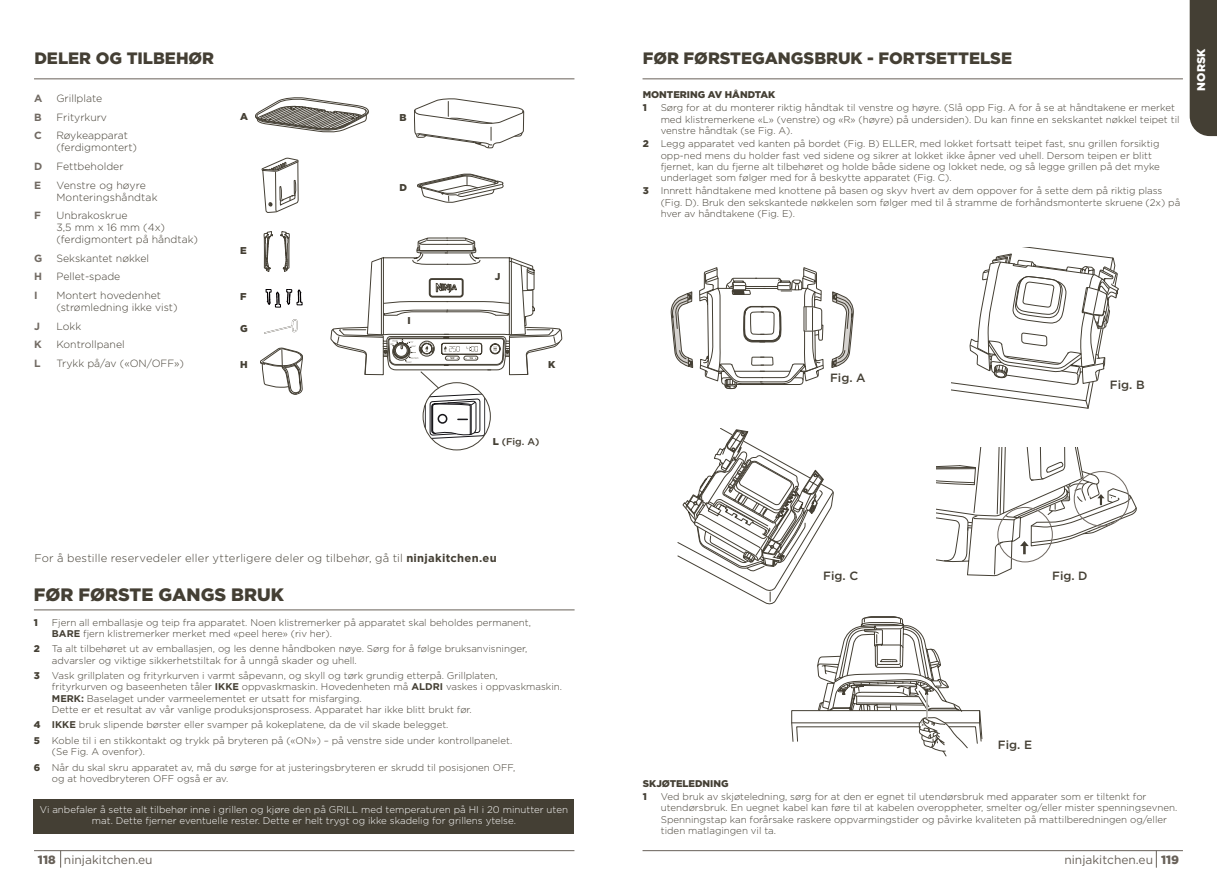
<style>
.page{position:relative;width:1217px;height:893px;background:#fff}
.page>*{position:absolute;margin:0;border:0;box-sizing:border-box;transform-origin:0 0}
.t1{font:900 18px "Gotham";color:#443f34}
.t2{font:900 16.5px "Gotham";color:#443f34}
.t3{font:12px "Gotham";color:#686159}
.t4{font:500 12px "Gotham";color:#443f34}
.t5{font:300 11.25px "Gotham";letter-spacing:.02em;color:#443f34}
.t6{font:900 11.25px "Gotham";color:#fff}
.t7{font:300 10.5px/12px "Gotham";color:#443f34}
.t8{font:700 10.5px "Gotham";color:#716a63}
.t9{font:900 9.9px "Gotham";color:#443f34}
.t10{font:300 9.75px/11.2px "Gotham";color:#443f34}
.t11{font:300 9.75px/11.2px "Gotham";color:#fff;text-align:center}
.t12{font:900 9.75px/13.4px "Gotham";color:#443f34}
.t13{font:500 9.75px "Gotham";color:#443f34}
.s1{font-weight:900;font-size:9.9px}
.s2{font-weight:900}
.s3{font-weight:700}
</style>
<div class="page">
<hr style="left:642px;top:850px;width:540px;height:1px;background:#686159">
<svg style="left:1155px;top:851px;width:1px;height:17px"></svg>
<hr style="left:34px;top:850px;width:540px;height:1px;background:#686159">
<svg style="left:60px;top:851px;width:1px;height:17px"></svg>
<svg style="left:255px;top:97px;width:113px;height:35px"></svg>
<svg style="left:417px;top:174px;width:86px;height:29px"></svg>
<svg style="left:262px;top:158px;width:36px;height:55px"></svg>
<svg style="left:260px;top:348px;width:43px;height:46px"></svg>
<svg style="left:264px;top:319px;width:33px;height:15px"></svg>
<svg style="left:280px;top:232px;width:9px;height:40px"></svg>
<svg style="left:264px;top:232px;width:9px;height:40px"></svg>
<svg style="left:266px;top:289px;width:36px;height:18px"></svg>
<hr style="left:34px;top:609px;width:540px;height:1px;background:#686159">
<div style="left:33px;top:799px;width:541px;height:35px;background:#443f34"></div>
<svg style="left:670px;top:291px;width:23px;height:77px"></svg>
<svg style="left:831px;top:291px;width:22px;height:77px"></svg>
<svg style="left:699px;top:267px;width:124px;height:122px"></svg>
<svg style="left:951px;top:247px;width:167px;height:161px"></svg>
<svg style="left:677px;top:428px;width:156px;height:176px"></svg>
<svg style="left:936px;top:447px;width:200px;height:130px"></svg>
<div style="left:997px;top:507px;width:55px;height:55px;border:1px solid #716a63;border-radius:50%"></div>
<div style="left:1073px;top:471px;width:55px;height:56px;border:1px solid #716a63;border-radius:50%"></div>
<svg style="left:791px;top:616px;width:190px;height:140px"></svg>
<hr style="left:34px;top:78px;width:540px;height:1px;background:#686159">
<hr style="left:642px;top:78px;width:540px;height:1px;background:#686159">
<div style="left:1189px;top:0;width:27px;height:136px;background:#443f34"></div>
<svg style="left:330px;top:238px;width:232px;height:201px"></svg>
<svg style="left:414px;top:99px;width:110px;height:49px"></svg>
<h2 class="t2" style="left:34px;top:46px;width:181px">DELER OG TILBEHØR</h2>
<p class="t8" style="left:34px;top:91px;width:10px">A</p>
<p class="t7" style="left:56px;top:92px;width:47px">Grillplate</p>
<p class="t8" style="left:34px;top:110px;width:9px">B</p>
<p class="t7" style="left:56px;top:111px;width:52px">Frityrkurv</p>
<p class="t8" style="left:34px;top:129px;width:9px">C</p>
<p class="t7" style="left:56px;top:129px;width:82px">Røykeapparat (ferdigmontert)</p>
<p class="t8" style="left:34px;top:159px;width:10px">D</p>
<p class="t7" style="left:56px;top:160px;width:69px">Fettbeholder</p>
<p class="t8" style="left:34px;top:178px;width:9px">E</p>
<p class="t7" style="left:56px;top:179px;width:103px">Venstre og høyre<br>Monteringshåndtak</p>
<p class="t8" style="left:34px;top:209px;width:8px">F</p>
<p class="t7" style="left:56px;top:209px;width:143px">Unbrakoskrue<br>3,5 mm x 16 mm (4x) (ferdigmontert på håndtak)</p>
<p class="t8" style="left:34px;top:251px;width:10px">G</p>
<p class="t7" style="left:56px;top:252px;width:94px">Sekskantet nøkkel</p>
<p class="t8" style="left:34px;top:270px;width:9px">H</p>
<p class="t7" style="left:56px;top:270px;width:65px">Pellet-spade</p>
<p class="t8" style="left:34px;top:288px;width:5px">I</p>
<p class="t7" style="left:56px;top:289px;width:122px">Montert hovedenhet (strømledning ikke vist)</p>
<p class="t8" style="left:34px;top:319px;width:7px">J</p>
<p class="t7" style="left:56px;top:320px;width:26px">Lokk</p>
<p class="t8" style="left:34px;top:338px;width:9px">K</p>
<p class="t7" style="left:56px;top:338px;width:70px">Kontrollpanel</p>
<p class="t8" style="left:34px;top:356px;width:8px">L</p>
<p class="t7" style="left:56px;top:357px;width:129px">Trykk på/av («ON/OFF»)</p>
<p class="t9" style="left:240px;top:110px;width:9px">A</p>
<p class="t9" style="left:240px;top:243px;width:8px">E</p>
<p class="t9" style="left:240px;top:289px;width:8px">F</p>
<p class="t9" style="left:240px;top:322px;width:9px">G</p>
<p class="t9" style="left:240px;top:358px;width:9px">H</p>
<p class="t9" style="left:399px;top:111px;width:9px">B</p>
<p class="t9" style="left:399px;top:181px;width:9px">D</p>
<p class="t9" style="left:407px;top:313px;width:5px">I</p>
<p class="t9" style="left:495px;top:270px;width:7px">J</p>
<p class="t9" style="left:548px;top:358px;width:9px">K</p>
<p class="t13" style="left:492px;top:435px;width:48px"><span class="s1">L</span> (Fig. A)</p>
<h2 class="t2" style="left:642px;top:46px;width:371px">FØR FØRSTEGANGSBRUK - FORTSETTELSE</h2>
<p class="t12" style="left:642px;top:88px;width:134px">MONTERING AV HÅNDTAK<br>1</p>
<p class="t10" style="left:660px;top:102px;width:520px">Sørg for at du monterer riktig håndtak til venstre og høyre. (Slå opp Fig. A for å se at håndtakene er merket med klistremerkene «L» (venstre) og «R» (høyre) på undersiden). Du kan finne en sekskantet nøkkel teipet til venstre håndtak (se Fig. A).</p>
<p class="t10" style="left:660px;top:138px;width:500px;text-indent:-18px"><span class="s2">2</span> Legg apparatet ved kanten på bordet (Fig. B) ELLER, med lokket fortsatt teipet fast, snu grillen forsiktig opp-ned mens du holder fast ved sidene og sikrer at lokket ikke åpner ved uhell. Dersom teipen er blitt fjernet, kan du fjerne alt tilbehøret og holde både sidene og lokket nede, og så legge grillen på det myke underlaget som følger med for å beskytte apparatet (Fig. C).</p>
<p class="t10" style="left:660px;top:185px;width:521px;text-indent:-18px"><span class="s2">3</span> Innrett håndtakene med knottene på basen og skyv hvert av dem oppover for å sette dem på riktig plass (Fig. D). Bruk den sekskantede nøkkelen som følger med til å stramme de forhåndsmonterte skruene (2x) på hver av håndtakene (Fig. E).</p>
<p class="t6" style="left:1193px;top:91px;width:43px;rotate:-90deg">NORSK</p>
<p class="t4" style="left:829px;top:370px;width:37px">Fig. A</p>
<p class="t4" style="left:1109px;top:377px;width:36px">Fig. B</p>
<p class="t5" style="left:34px;top:551px;width:463px">For å bestille reservedeler eller ytterligere deler og tilbehør, gå til <span class="s3">ninjakitchen.eu</span></p>
<h1 class="t1" style="left:34px;top:582px;width:251px">FØR FØRSTE GANGS BRUK</h1>
<p class="t12" style="left:34px;top:615px;width:6px">1</p>
<p class="t10" style="left:52px;top:616px;width:480px">Fjern all emballasje og teip fra apparatet. Noen klistremerker på apparatet skal beholdes permanent,<br><span class="s3">BARE</span> fjern klistremerker merket med «peel here» (riv her).</p>
<p class="t10" style="left:52px;top:643px;width:477px;text-indent:-18px"><span class="s2">2</span> Ta alt tilbehøret ut av emballasjen, og les denne håndboken nøye. Sørg for å følge bruksanvisninger, advarsler og viktige sikkerhetstiltak for å unngå skader og uhell.</p>
<p class="t10" style="left:52px;top:670px;width:511px;text-indent:-18px"><span class="s2">3</span> Vask grillplaten og frityrkurven i varmt såpevann, og skyll og tørk grundig etterpå. Grillplaten,<br>frityrkurven og baseenheten tåler <span class="s3">IKKE</span> oppvaskmaskin. Hovedenheten må <span class="s3">ALDRI</span> vaskes i oppvaskmaskin.<br><span class="s3">MERK:</span> Baselaget under varmeelementet er utsatt for misfarging.<br>Dette er et resultat av vår vanlige produksjonsprosess. Apparatet har ikke blitt brukt før.</p>
<p class="t10" style="left:34px;top:717px;width:479px;line-height:15.5px"><span class="s2">4</span> <span class="s3">IKKE</span> bruk slipende børster eller svamper på kokeplatene, da de vil skade belegget.<br><span class="s2">5</span> Koble til i en stikkontakt og trykk på bryteren på («ON») – på venstre side under kontrollpanelet.</p>
<p class="t10" style="left:34px;top:744px;width:482px;line-height:15.5px;text-indent:18px">(Se Fig. A ovenfor).<br><span class="s2">6</span> Når du skal skru apparatet av, må du sørge for at justeringsbryteren er skrudd til posisjonen OFF,</p>
<p class="t10" style="left:52px;top:773px;width:178px">og at hovedbryteren OFF også er av.</p>
<p class="t11" style="left:40px;top:804px;width:529px">Vi anbefaler å sette alt tilbehør inne i grillen og kjøre den på GRILL med temperaturen på HI i 20 minutter uten mat. Dette fjerner eventuelle rester. Dette er helt trygt og ikke skadelig for grillens ytelse.</p>
<p class="t4" style="left:823px;top:568px;width:36px">Fig. C</p>
<p class="t4" style="left:1051px;top:568px;width:37px">Fig. D</p>
<p class="t4" style="left:997px;top:737px;width:36px">Fig. E</p>
<p class="t12" style="left:642px;top:776px;width:87px">SKJØTELEDNING<br>1</p>
<p class="t10" style="left:660px;top:791px;width:518px">Ved bruk av skjøteledning, sørg for at den er egnet til utendørsbruk med apparater som er tiltenkt for utendørsbruk. En uegnet kabel kan føre til at kabelen overoppheter, smelter og/eller mister spenningsevnen.<br>Spenningstap kan forårsake raskere oppvarmingstider og påvirke kvaliteten på mattilberedningen og/eller tiden matlagingen vil ta.</p>
<p class="t3" style="left:38px;top:852px;width:116px"><span class="s2">118</span> ninjakitchen.eu</p>
<p class="t3" style="left:1064px;top:852px;width:116px">ninjakitchen.eu <span class="s2">119</span></p>
</div>
